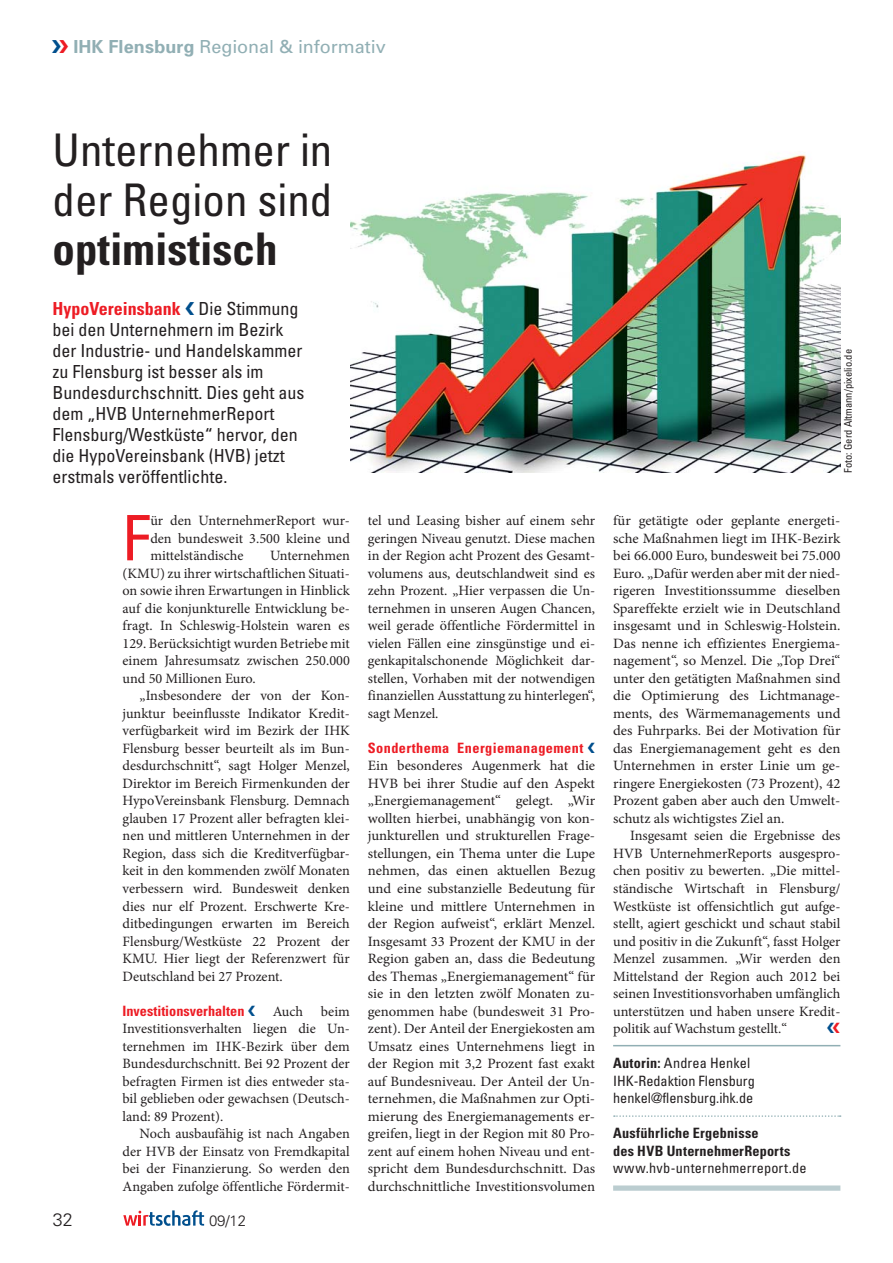
<style>
.page{position:relative;width:893px;height:1263px;background:#fff}
.page>*{position:absolute;margin:0;border:0;box-sizing:border-box;transform-origin:0 0}
.t1{font:condensed 62.7px "Univers";color:#ed1c24}
.t2{font:condensed 45px/49.5px "Univers";color:#231f20}
.t3{font:700 condensed 45px "Univers LT Pro";color:#231f20}
.t4{font:condensed 18px/21px "Univers";color:#231f20}
.t5{font:18px "Univers";color:#91afb4}
.t6{font:300 18px "Univers";color:#231f20}
.t7{font:300 15px "Univers";color:#231f20}
.t8{font:14.25px/17.5px "Minion Pro";color:#231f20;text-align:justify}
.t9{font:condensed 14.25px/17.5px "Univers";color:#231f20}
.t10{font:700 condensed 14.25px/17.5px "Univers";letter-spacing:.015em;color:#231f20}
.t11{font:700 condensed 14.25px "Univers";letter-spacing:.03em;color:#ed1c24}
.t12{font:700 condensed 14.25px "Univers";color:#ed1c24}
.t13{font:condensed 10.5px "Univers";color:#231f20}
.s1{font-weight:700}
.s2{font-weight:700;color:#ed1c24}
.s3{font-family:"Univers LT Pro";font-weight:700}
</style>
<div class="page">
<svg style="left:123px;top:1210px;width:81px;height:16px"></svg>
<img style="left:350px;top:154px;width:490px;height:319px">
<hr style="left:613px;top:1045px;width:227px;height:1px;background:#91afb4">
<svg style="left:614px;top:1115px;width:227px;height:2px"></svg>
<div style="left:613px;top:1185px;width:227px;height:6px;background:#bbcdd0"></div>
<p class="t5" style="left:73px;top:40px;width:314px"><span class="s1">IHK Flensburg</span> Regional &amp; informativ</p>
<h2 class="t2" style="left:53px;top:129px;width:281px">Unternehmer in der Region sind</h2>
<h2 class="t3" style="left:53px;top:228px;width:227px">optimistisch</h2>
<p class="t4" style="left:53px;top:300px;width:253px"><span class="s2">HypoVereinsbank</span> Die Stimmung bei den Unternehmern im Bezirk der Industrie- und Handelskammer zu Flensburg ist besser als im<br>Bundesdurchschnitt. Dies geht aus dem „HVB UnternehmerReport<br>Flensburg/Westküste“ hervor, den die HypoVereinsbank (HVB) jetzt erstmals veröffentlichte.</p>
<h1 class="t1" style="left:123px;top:515px;width:29px">F</h1>
<p class="t8" style="left:150px;top:513px;width:201px">ür den UnternehmerReport wur&shy;den bundesweit 3.500 kleine und mittelständische</p>
<p class="t8" style="left:123px;top:548px;width:229px;text-indent:147px">Unternehmen (KMU) zu ihrer wirtschaftlichen Situati&shy;on sowie ihren Erwartungen in Hinblick auf die konjunkturelle Entwicklung be&shy;fragt. In Schleswig-Holstein waren es 129. Berücksichtigt wurden Betriebe mit einem Jahresumsatz zwischen 250.000 und 50 Millionen Euro.</p>
<p class="t8" style="left:123px;top:688px;width:229px;text-indent:17px">„Insbesondere der von der Kon&shy;junktur beeinflusste Indikator Kredit&shy;verfügbarkeit wird im Bezirk der IHK Flensburg besser beurteilt als im Bun&shy;desdurchschnitt“, sagt Holger Menzel, Direktor im Bereich Firmenkunden der HypoVereinsbank Flensburg. Demnach glauben 17 Prozent aller befragten klei&shy;nen und mittleren Unternehmen in der Region, dass sich die Kreditverfügbar&shy;keit in den kommenden zwölf Monaten verbessern wird. Bundesweit denken dies nur elf Prozent. Erschwerte Kre&shy;ditbedingungen erwarten im Bereich Flensburg/Westküste 22 Prozent der KMU. Hier liegt der Referenzwert für Deutschland bei 27 Prozent.</p>
<p class="t12" style="left:123px;top:1005px;width:123px">Investitionsverhalten</p>
<p class="t8" style="left:273px;top:1003px;width:32px">Auch</p>
<p class="t8" style="left:123px;top:1003px;width:229px;text-indent:198px">beim Investitionsverhalten liegen die Un&shy;ternehmen im IHK-Bezirk über dem Bundesdurchschnitt. Bei 92 Prozent der befragten Firmen ist dies entweder sta&shy;bil geblieben oder gewachsen (Deutsch&shy;land: 89 Prozent).</p>
<p class="t8" style="left:123px;top:1126px;width:229px;text-indent:17px">Noch ausbaufähig ist nach Angaben der HVB der Einsatz von Fremdkapital bei der Finanzierung. So werden den Angaben zufolge öffentliche Fördermit-</p>
<p class="t6" style="left:53px;top:1213px;width:22px">32</p>
<p class="t7" style="left:209px;top:1215px;width:38px">09/12</p>
<p class="t8" style="left:368px;top:513px;width:229px">tel und Leasing bisher auf einem sehr geringen Niveau genutzt. Diese machen in der Region acht Prozent des Gesamt&shy;volumens aus, deutschlandweit sind es zehn Prozent. „Hier verpassen die Un&shy;ternehmen in unseren Augen Chancen, weil gerade öffentliche Fördermittel in vielen Fällen eine zinsgünstige und ei&shy;genkapitalschonende Möglichkeit dar&shy;stellen, Vorhaben mit der notwendigen finanziellen Ausstattung zu hinterlegen“, sagt Menzel.</p>
<p class="t11" style="left:368px;top:743px;width:217px">Sonderthema Energiemanagement</p>
<p class="t8" style="left:368px;top:758px;width:229px">Ein besonderes Augenmerk hat die HVB bei ihrer Studie auf den Aspekt „Energiemanagement“ gelegt. „Wir wollten hierbei, unabhängig von kon&shy;junkturellen und strukturellen Frage&shy;stellungen, ein Thema unter die Lupe nehmen, das einen aktuellen Bezug und eine substanzielle Bedeutung für kleine und mittlere Unternehmen in der Region aufweist“, erklärt Menzel.<br>Insgesamt 33 Prozent der KMU in der Region gaben an, dass die Bedeutung des Themas „Energiemanagement“ für sie in den letzten zwölf Monaten zu&shy;genommen habe (bundesweit 31 Pro&shy;zent). Der Anteil der Energiekosten am Umsatz eines Unternehmens liegt in der Region mit 3,2 Prozent fast exakt auf Bundesniveau. Der Anteil der Un&shy;ternehmen, die Maßnahmen zur Opti&shy;mierung des Energiemanagements er&shy;greifen, liegt in der Region mit 80 Pro&shy;zent auf einem hohen Niveau und ent&shy;spricht dem Bundesdurchschnitt. Das durchschnittliche Investitionsvolumen</p>
<p class="t13" style="left:844px;top:473px;width:125px;rotate:-90deg">Foto: Gerd Altmann/pixelio.de</p>
<p class="t8" style="left:613px;top:513px;width:229px">für getätigte oder geplante energeti&shy;sche Maßnahmen liegt im IHK-Bezirk bei 66.000 Euro, bundesweit bei 75.000<br>Euro. „Dafür werden aber mit der nied&shy;rigeren Investitionssumme dieselben Spareffekte erzielt wie in Deutschland insgesamt und in Schleswig-Holstein.<br>Das nenne ich effizientes Energiema&shy;nagement“, so Menzel. Die „Top Drei“ unter den getätigten Maßnahmen sind die Optimierung des Lichtmanage&shy;ments, des Wärmemanagements und des Fuhrparks. Bei der Motivation für das Energiemanagement geht es den Unternehmen in erster Linie um ge&shy;ringere Energiekosten (73 Prozent), 42<br>Prozent gaben aber auch den Umwelt&shy;schutz als wichtigstes Ziel an.</p>
<p class="t8" style="left:613px;top:828px;width:229px;text-indent:17px">Insgesamt seien die Ergebnisse des HVB UnternehmerReports ausgespro&shy;chen positiv zu bewerten. „Die mittel&shy;ständische Wirtschaft in Flensburg/ Westküste ist offensichtlich gut aufge&shy;stellt, agiert geschickt und schaut stabil und positiv in die Zukunft“, fasst Holger Menzel zusammen. „Wir werden den Mittelstand der Region auch 2012 bei seinen Investitionsvorhaben umfänglich unterstützen und haben unsere Kredit&shy;politik auf Wachstum gestellt.“</p>
<p class="t9" style="left:613px;top:1055px;width:143px"><span class="s3">Autorin:</span> Andrea Henkel<br>IHK-Redaktion Flensburg henkel@flensburg.ihk.de</p>
<p class="t10" style="left:613px;top:1126px;width:179px">Ausführliche Ergebnisse<br>des HVB UnternehmerReports</p>
<p class="t9" style="left:613px;top:1161px;width:195px">www.hvb-unternehmerreport.de</p>
</div>
